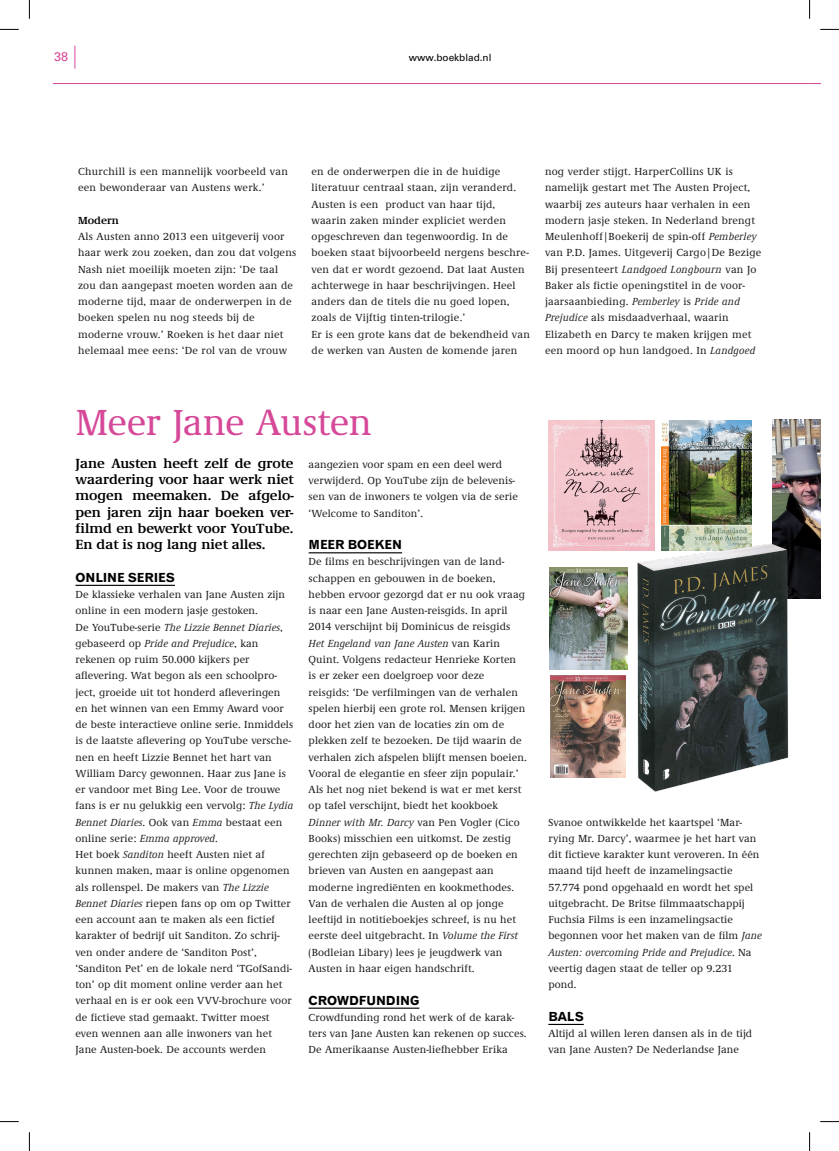
<style>
.page{position:relative;width:839px;height:1151px;background:#fff}
.page>*{position:absolute;margin:0;border:0;box-sizing:border-box;transform-origin:0 0}
.t1{font:500 37.5px "Demos";letter-spacing:-.01em;color:#d64999}
.t2{font:600 13.75px/16.2px "Demos";color:#000;text-align:justify}
.t3{font:12.5px "Gothic 720 BT Bold B";color:#000}
.t4{font:12.5px "Univers LT Std";color:#d64999}
.t5{font:500 10.62px/16.2px "Demos";letter-spacing:.01em;color:#231f20}
.t6{font:600 10.62px "Demos";color:#000}
.t7{font:10px "Univers LT Std";color:#000}
.s1{font-weight:400;font-style:italic}
</style>
<div class="page">
<svg style="left:75px;top:46px;width:1px;height:23px"></svg>
<hr style="left:53px;top:83px;width:756px;height:1px;background:#d64999">
<hr style="left:75px;top:584px;width:100px;height:1px;background:#000">
<hr style="left:308px;top:552px;width:94px;height:1px;background:#000">
<hr style="left:308px;top:1007px;width:111px;height:1px;background:#000">
<img style="left:661px;top:420px;width:90px;height:115px">
<img style="left:548px;top:420px;width:106px;height:130px">
<img style="left:772px;top:419px;width:48px;height:180px">
<hr style="left:548px;top:1023px;width:35px;height:1px;background:#000">
<img style="left:549px;top:567px;width:65px;height:102px">
<img style="left:550px;top:675px;width:64px;height:102px">
<img style="left:614px;top:535px;width:185px;height:257px">
<svg style="left:0;top:29px;width:19px;height:1px"></svg>
<svg style="left:820px;top:29px;width:18px;height:1px"></svg>
<svg style="left:0;top:1121px;width:19px;height:1px"></svg>
<svg style="left:820px;top:1121px;width:18px;height:1px"></svg>
<svg style="left:29px;top:0;width:1px;height:19px"></svg>
<svg style="left:29px;top:1132px;width:1px;height:18px"></svg>
<svg style="left:809px;top:0;width:1px;height:19px"></svg>
<svg style="left:809px;top:1132px;width:1px;height:18px"></svg>
<p class="t4" style="left:54px;top:49px;width:15px">38</p>
<p class="t7" style="left:409px;top:52px;width:84px">www.boekblad.nl</p>
<p class="t5" style="left:78px;top:164px;width:211px">Churchill is een mannelijk voorbeeld van een bewonderaar van Austens werk.’</p>
<p class="t6" style="left:78px;top:214px;width:42px">Modern</p>
<p class="t5" style="left:78px;top:229px;width:219px">Als Austen anno 2013 een uitgeverij voor haar werk zou zoeken, dan zou dat volgens Nash niet moeilijk moeten zijn: ‘De taal zou dan aangepast moeten worden aan de moderne tijd, maar de onderwerpen in de boeken spelen nu nog steeds bij de moderne vrouw.’ Roeken is het daar niet helemaal mee eens: ‘De rol van de vrouw</p>
<p class="t5" style="left:311px;top:164px;width:220px">en de onderwerpen die in de huidige literatuur centraal staan, zijn veranderd.<br>Austen is een product van haar tijd, waarin zaken minder expliciet werden opgeschreven dan tegenwoordig. In de boeken staat bijvoorbeeld nergens beschre&shy;ven dat er wordt gezoend. Dat laat Austen achterwege in haar beschrijvingen. Heel anders dan de titels die nu goed lopen, zoals de Vijftig tinten-trilogie.’<br>Er is een grote kans dat de bekendheid van de werken van Austen de komende jaren</p>
<p class="t5" style="left:545px;top:164px;width:217px">nog verder stijgt. HarperCollins UK is namelijk gestart met The Austen Project, waarbij zes auteurs haar verhalen in een modern jasje steken. In Nederland brengt Meulenhoff|Boekerij de spin-off <span class="s1">Pemberley </span>van P.D. James. Uitgeverij Cargo|De Bezige Bij presenteert <span class="s1">Landgoed Longbourn</span> van Jo Baker als fictie openingstitel in de voor&shy;jaarsaanbieding. <span class="s1">Pemberley</span> is <span class="s1">Pride and Prejudice</span> als misdaadverhaal, waarin Elizabeth en Darcy te maken krijgen met een moord op hun landgoed. In <span class="s1">Landgoed</span></p>
<h1 class="t1" style="left:75px;top:403px;width:297px">Meer Jane Austen</h1>
<p class="t2" style="left:75px;top:455px;width:219px">Jane Austen heeft zelf de grote waardering voor haar werk niet mogen meemaken. De afgelo&shy;pen jaren zijn haar boeken ver&shy;filmd en bewerkt voor YouTube.<br>En dat is nog lang niet alles.</p>
<p class="t3" style="left:75px;top:569px;width:101px">ONLINE SERIES</p>
<p class="t5" style="left:75px;top:586px;width:219px">De klassieke verhalen van Jane Austen zijn online in een modern jasje gestoken.<br>De YouTube-serie <span class="s1">The Lizzie Bennet Diaries</span>, gebaseerd op <span class="s1">Pride and Prejudice</span>, kan rekenen op ruim 50.000 kijkers per aflevering. Wat begon als een schoolpro&shy;ject, groeide uit tot honderd afleveringen en het winnen van een Emmy Award voor de beste interactieve online serie. Inmiddels is de laatste aflevering op YouTube versche&shy;nen en heeft Lizzie Bennet het hart van William Darcy gewonnen. Haar zus Jane is er vandoor met Bing Lee. Voor de trouwe fans is er nu gelukkig een vervolg: <span class="s1">The Lydia Bennet Diaries</span>. Ook van <span class="s1">Emma</span> bestaat een online serie: <span class="s1">Emma approved</span>.<br>Het boek <span class="s1">Sanditon</span> heeft Austen niet af kunnen maken, maar is online opgenomen als rollenspel. De makers van <span class="s1">The Lizzie Bennet Diaries</span> riepen fans op om op Twitter een account aan te maken als een fictief karakter of bedrijf uit Sanditon. Zo schrij&shy;ven onder andere de ‘Sanditon Post’, ‘Sanditon Pet’ en de lokale nerd ‘TGofSandi&shy;ton’ op dit moment online verder aan het verhaal en is er ook een VVV-brochure voor de fictieve stad gemaakt. Twitter moest even wennen aan alle inwoners van het Jane Austen-boek. De accounts werden</p>
<p class="t5" style="left:308px;top:456px;width:211px">aangezien voor spam en een deel werd verwijderd. Op YouTube zijn de belevenis&shy;sen van de inwoners te volgen via de serie ‘Welcome to Sanditon’.</p>
<p class="t3" style="left:308px;top:537px;width:95px">MEER BOEKEN</p>
<p class="t5" style="left:308px;top:554px;width:219px">De films en beschrijvingen van de land&shy;schappen en gebouwen in de boeken, hebben ervoor gezorgd dat er nu ook vraag is naar een Jane Austen-reisgids. In april 2014 verschijnt bij Dominicus de reisgids <span class="s1">Het Engeland van Jane Austen</span> van Karin Quint. Volgens redacteur Henrieke Korten<br>is er zeker een doelgroep voor deze reisgids: ‘De verfilmingen van de verhalen spelen hierbij een grote rol. Mensen krijgen door het zien van de locaties zin om de plekken zelf te bezoeken. De tijd waarin de verhalen zich afspelen blijft mensen boeien.<br>Vooral de elegantie en sfeer zijn populair.’ Als het nog niet bekend is wat er met kerst op tafel verschijnt, biedt het kookboek <span class="s1">Dinner with Mr. Darcy</span> van Pen Vogler (Cico Books) misschien een uitkomst. De zestig gerechten zijn gebaseerd op de boeken en brieven van Austen en aangepast aan moderne ingrediënten en kookmethodes.<br>Van de verhalen die Austen al op jonge leeftijd in notitieboekjes schreef, is nu het eerste deel uitgebracht. In <span class="s1">Volume the First </span>(Bodleian Libary) lees je jeugdwerk van Austen in haar eigen handschrift.</p>
<p class="t3" style="left:308px;top:992px;width:112px">CROWDFUNDING</p>
<p class="t5" style="left:308px;top:1009px;width:219px">Crowdfunding rond het werk of de karak&shy;ters van Jane Austen kan rekenen op succes.<br>De Amerikaanse Austen-liefhebber Erika</p>
<p class="t5" style="left:548px;top:814px;width:215px">Svanoe ontwikkelde het kaartspel ‘Mar&shy;rying Mr. Darcy’, waarmee je het hart van dit fictieve karakter kunt veroveren. In één maand tijd heeft de inzamelingsactie 57.774 pond opgehaald en wordt het spel uitgebracht. De Britse filmmaatschappij Fuchsia Films is een inzamelingsactie begonnen voor het maken van de film <span class="s1">Jane Austen: overcoming Pride and Prejudice</span>. Na veertig dagen staat de teller op 9.231 pond.</p>
<p class="t3" style="left:548px;top:1008px;width:37px">BALS</p>
<p class="t5" style="left:548px;top:1025px;width:205px">Altijd al willen leren dansen als in de tijd van Jane Austen? De Nederlandse Jane</p>
</div>
